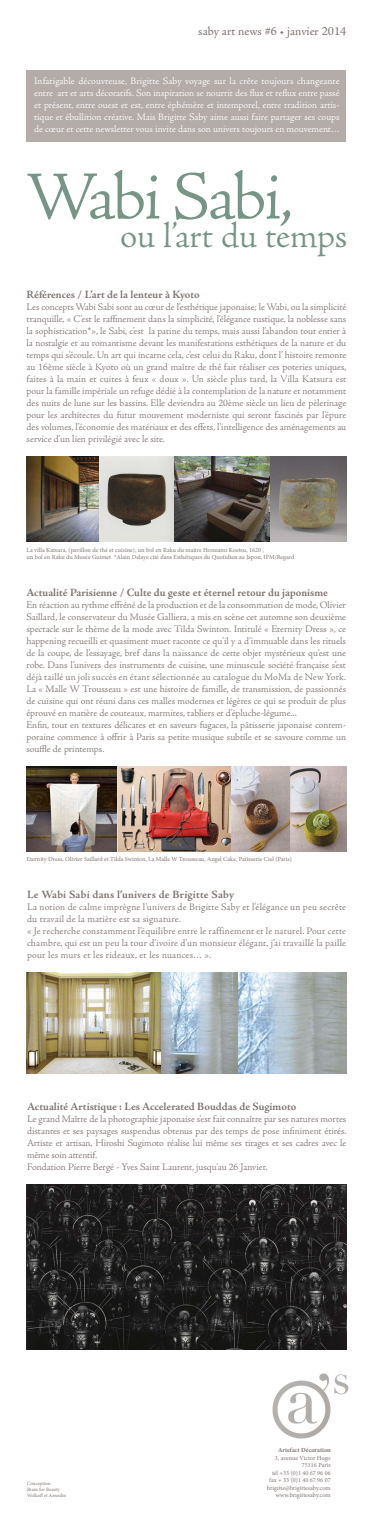
<style>
.page{position:relative;width:373px;height:1524px;background:#fff}
.page>*{position:absolute;margin:0;border:0;box-sizing:border-box;transform-origin:0 0}
.t1{font:300 68.75px "Adobe Jenson Pro";letter-spacing:-.03em;color:#779587}
.t2{font:300 36.25px "Adobe Jenson Pro";letter-spacing:-.005em;color:#779587}
.t3{font:12.5px "Adobe Jenson Pro";color:#807572}
.t4{font:700 11.25px "Adobe Jenson Pro";letter-spacing:-.005em;color:#807572}
.t5{font:700 11.25px "Adobe Jenson Pro";letter-spacing:.015em;color:#807572}
.t6{font:300 10px/12px "Adobe Jenson Pro";color:#807572}
.t7{font:300 10px/12px "Adobe Jenson Pro";letter-spacing:-.005em;color:#fff;text-align:justify}
.t8{font:6.25px/7.5px "Minion Pro";color:#807572;text-align:right}
.t9{font:700 6.25px "Minion Pro";color:#807572}
.t10{font:5px/6px "Minion Pro";color:#807572}
</style>
<div class="page">
<div style="left:27px;top:70px;width:318px;height:72px;background:#b3aca9"></div>
<img style="left:27px;top:457px;width:318px;height:84px">
<img style="left:27px;top:766px;width:318px;height:85px">
<img style="left:27px;top:972px;width:318px;height:102px">
<img style="left:27px;top:1184px;width:318px;height:166px">
<img style="left:272px;top:1373px;width:77px;height:66px">
<p class="t3" style="left:198px;top:24px;width:149px">saby art news #6 • janvier 2014</p>
<p class="t7" style="left:34px;top:75px;width:306px">Infatigable découvreuse, Brigitte Saby voyage sur la crête toujours changeante entre art et arts décoratifs. Son inspiration se nourrit des flux et reflux entre passé et présent, entre ouest et est, entre éphémère et intemporel, entre tradition artis&shy;tique et ébullition créative. Mais Brigitte Saby aime aussi faire partager ses coups de cœur et cette newsletter vous invite dans son univers toujours en mouvement…</p>
<h1 class="t1" style="left:25px;top:158px;width:269px">Wabi Sabi,</h1>
<h2 class="t2" style="left:120px;top:215px;width:228px">ou l’art du temps</h2>
<p class="t4" style="left:27px;top:288px;width:174px">Références / L’art de la lenteur à Kyoto</p>
<p class="t6" style="left:27px;top:301px;width:321px;text-align:justify">Les concepts Wabi Sabi sont au cœur de l’esthétique japonaise; le Wabi, ou la simplicité tranquille, « C’est le raffinement dans la simplicité, l’élégance rustique, la noblesse sans la sophistication*», le Sabi, c’est la patine du temps, mais aussi l’abandon tout entier à la nostalgie et au romantisme devant les manifestations esthétiques de la nature et du temps qui s’écoule. Un art qui incarne cela, c’est celui du Raku, dont l’ histoire remonte au 16ème siècle à Kyoto où un grand maître de thé fait réaliser ces poteries uniques, faites à la main et cuites à feux « doux ». Un siècle plus tard, la Villa Katsura est pour la famille impériale un refuge dédié à la contemplation de la nature et notamment des nuits de lune sur les bassins. Elle deviendra au 20ème siècle un lieu de pèlerinage pour les architectes du futur mouvement moderniste qui seront fascinés par l’épure des volumes, l’économie des matériaux et des effets, l’intelligence des aménagements au service d’un lien privilégié avec le site.</p>
<p class="t8" style="left:27px;top:546px;width:269px;text-align:left">La villa Katsura, (pavillon de thé et cuisine), un bol en Raku du maitre Honnami Koetsu, 1620 ,<br>un bol en Raku du Musée Guimet *Alain Delaye cité dans Esthétiques du Quotidien au Japon, IFM/Regard</p>
<p class="t4" style="left:26px;top:586px;width:302px">Actualité Parisienne / Culte du geste et éternel retour du japonisme</p>
<p class="t6" style="left:26px;top:599px;width:321px">En réaction au rythme effréné de la production et de la consommation de mode, Olivier Saillard, le conservateur du Musée Galliera, a mis en scène cet automne son deuxième spectacle sur le thème de la mode avec Tilda Swinton. Intitulé « Eternity Dress », ce happening recueilli et quasiment muet raconte ce qu’il y a d’immuable dans les rituels de la coupe, de l’essayage, bref dans la naissance de cette objet mystérieux qu’est une robe. Dans l’univers des instruments de cuisine, une minuscule société française s’est déjà taillé un joli succès en étant sélectionnée au catalogue du MoMa de New York.<br>La « Malle W Trousseau » est une histoire de famille, de transmission, de passionnés de cuisine qui ont réuni dans ces malles modernes et légères ce qui se produit de plus éprouvé en matière de couteaux, marmites, tabliers et d’épluche-légume...<br>Enfin, tout en textures délicates et en saveurs fugaces, la pâtisserie japonaise contem&shy;poraine commence à offrir à Paris sa petite musique subtile et se savoure comme un souffle de printemps.</p>
<p class="t8" style="left:27px;top:855px;width:266px">Eternity Dress, Olivier Saillard et Tilda Swinton, La Malle W Trousseau, Angel Cake, Patisserie Ciel (Paris)</p>
<p class="t5" style="left:27px;top:888px;width:208px">Le Wabi Sabi dans l’univers de Brigitte Saby</p>
<p class="t6" style="left:27px;top:901px;width:320px">La notion de calme imprègne l’univers de Brigitte Saby et l’élégance un peu secrête du travail de la matière est sa signature.<br>« Je recherche constamment l’équilibre entre le raffinement et le naturel. Pour cette chambre, qui est un peu la tour d’ivoire d’un monsieur élégant, j’ai travaillé la paille pour les murs et les rideaux, et les nuances… ».</p>
<p class="t4" style="left:27px;top:1100px;width:270px">Actualité Artistique : Les Accelerated Bouddas de Sugimoto</p>
<p class="t6" style="left:27px;top:1113px;width:320px">Le grand Maître de la photographie japonaise s’est fait connaître par ses natures mortes distantes et ses paysages suspendus obtenus par des temps de pose infiniment étirés.<br>Artiste et artisan, Hiroshi Sugimoto réalise lui même ses tirages et ses cadres avec le même soin attentif.<br>Fondation Pierre Bergé - Yves Saint Laurent, jusqu’au 26 Janvier.</p>
<p class="t10" style="left:27px;top:1480px;width:41px">Conception<br>Brain for Beauty<br>Wolkoff et Arnodin</p>
<p class="t9" style="left:277px;top:1445px;width:54px">Artefact Décoration</p>
<p class="t8" style="left:266px;top:1453px;width:65px">3, avenue Victor Hugo<br>75116 Paris<br>tél +33 (0)1 40 67 96 06 fax + 33 (0)1 40 67 96 07 brigitte@brigittesaby.com www.brigittesaby.com</p>
</div>
